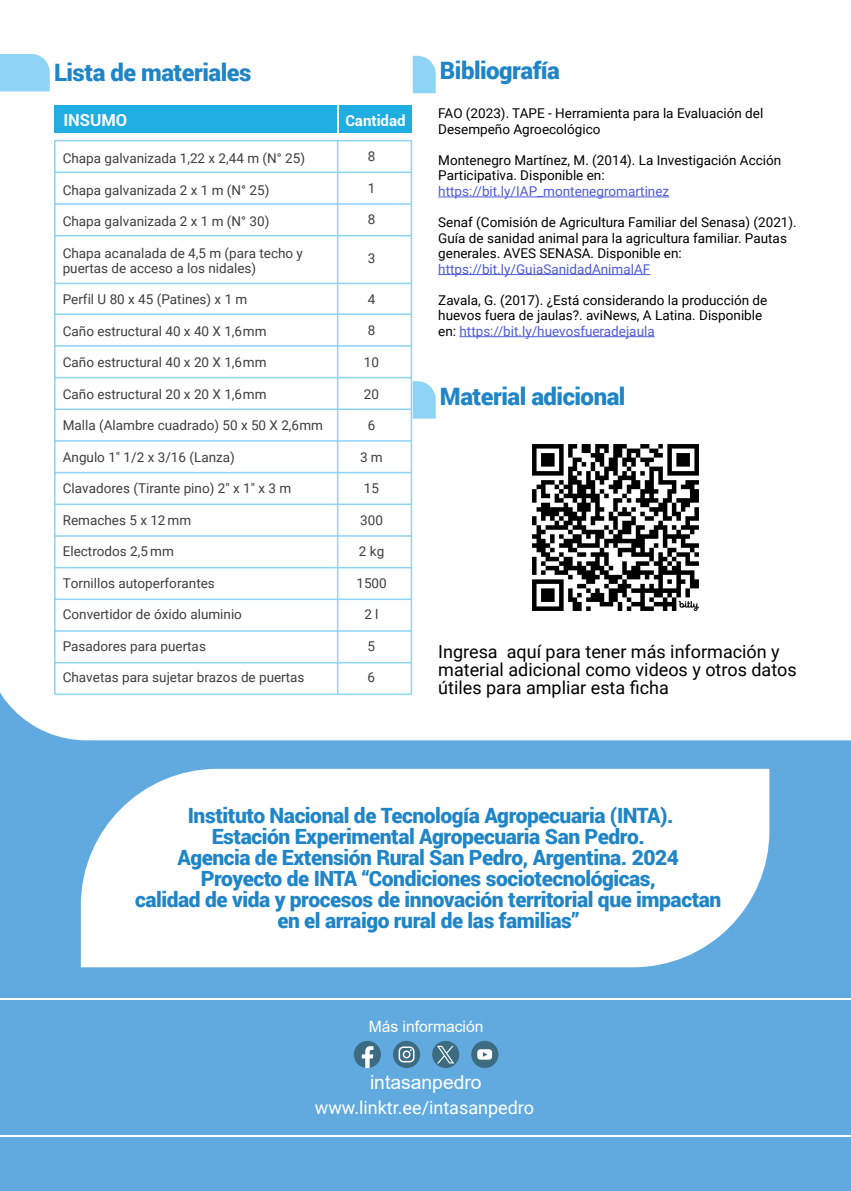
<style>
.page{position:relative;width:851px;height:1191px;background:#fff}
.page>*{position:absolute;margin:0;border:0;box-sizing:border-box;transform-origin:0 0}
.t1{font:900 24px "Roboto";letter-spacing:-.02em;color:#1f85c7}
.t2{font:900 21px "Roboto";letter-spacing:-.02em;color:#1f85c7}
.t3{font:19.35px "Arial";color:#fff}
.t4{font:18px/18px "Roboto";color:#000}
.t5{font:18px "Roboto";color:#fff}
.t6{font:700 16.5px "Roboto";color:#fff}
.t7{font:15.6px "Arial";color:#fff}
.t8{font:700 15px "Roboto";color:#fff}
.t9{font:13.5px/15px "Roboto";color:#3e3e3f}
.t10{font:13.5px/15.6px "Roboto";color:#000}
.t11{font:13.5px "Roboto";color:#4f5cd6}
.s1{color:#000}
</style>
<div class="page">
<hr style="left:438px;top:197px;width:231px;height:1px;background:#4f5cd6">
<hr style="left:438px;top:274px;width:212px;height:1px;background:#4f5cd6">
<hr style="left:459px;top:336px;width:195px;height:1px;background:#4f5cd6">
<div style="left:0;top:54px;width:50px;height:37px;background:#8dd4f5"></div>
<svg style="left:412px;top:56px;width:23px;height:37px"></svg>
<svg style="left:412px;top:381px;width:23px;height:38px"></svg>
<svg style="left:0;top:638px;width:850px;height:553px;fill:#61aae0"></svg>
<hr style="left:0;top:1135px;width:850px;height:2px;background:#fff">
<hr style="left:0;top:998px;width:850px;height:2px;background:#fff">
<div style="left:432px;top:1041px;width:27px;height:27px;background:#3d6b82;border-radius:50%"></div>
<div style="left:471px;top:1041px;width:27px;height:27px;background:#3d6b82;border-radius:50%"></div>
<svg style="left:477px;top:1049px;width:15px;height:10px"></svg>
<div style="left:393px;top:1041px;width:27px;height:27px;background:#3d6b82;border-radius:50%"></div>
<svg style="left:398px;top:1046px;width:16px;height:16px"></svg>
<svg style="left:354px;top:1041px;width:27px;height:27px"></svg>
<svg style="left:437px;top:1045px;width:17px;height:18px"></svg>
<img style="left:532px;top:444px;width:167px;height:167px">
<svg style="left:81px;top:769px;width:688px;height:198px"></svg>
<div style="left:54px;top:105px;width:282px;height:28px;background:#1fade2"></div>
<div style="left:339px;top:105px;width:72px;height:28px;background:#1fade2"></div>
<hr style="left:55px;top:140px;width:356px;height:1px;background:#8dd4f5">
<hr style="left:55px;top:172px;width:356px;height:1px;background:#8dd4f5">
<hr style="left:55px;top:567px;width:356px;height:1px;background:#8dd4f5">
<hr style="left:55px;top:203px;width:356px;height:2px;background:#8dd4f5">
<hr style="left:55px;top:235px;width:356px;height:1px;background:#8dd4f5">
<hr style="left:55px;top:283px;width:356px;height:1px;background:#8dd4f5">
<hr style="left:55px;top:313px;width:356px;height:2px;background:#8dd4f5">
<hr style="left:55px;top:345px;width:356px;height:2px;background:#8dd4f5">
<hr style="left:55px;top:377px;width:356px;height:1px;background:#8dd4f5">
<hr style="left:55px;top:408px;width:356px;height:2px;background:#8dd4f5">
<hr style="left:337px;top:141px;width:1px;height:553px;background:#8dd4f5">
<hr style="left:410px;top:141px;width:2px;height:553px;background:#8dd4f5">
<hr style="left:54px;top:141px;width:2px;height:553px;background:#8dd4f5">
<hr style="left:55px;top:440px;width:356px;height:2px;background:#8dd4f5">
<hr style="left:55px;top:472px;width:356px;height:1px;background:#8dd4f5">
<hr style="left:55px;top:598px;width:356px;height:2px;background:#8dd4f5">
<hr style="left:55px;top:630px;width:356px;height:2px;background:#8dd4f5">
<hr style="left:55px;top:662px;width:356px;height:1px;background:#8dd4f5">
<hr style="left:55px;top:693px;width:356px;height:2px;background:#8dd4f5">
<hr style="left:55px;top:535px;width:356px;height:2px;background:#8dd4f5">
<hr style="left:55px;top:503px;width:356px;height:2px;background:#8dd4f5">
<p class="t1" style="left:54px;top:56px;width:199px">Lista de materiales</p>
<p class="t6" style="left:63px;top:108px;width:65px">INSUMO</p>
<p class="t8" style="left:345px;top:110px;width:62px">Cantidad</p>
<p class="t9" style="left:63px;top:150px;width:244px">Chapa galvanizada 1,22 x 2,44 m (N° 25)</p>
<p class="t9" style="left:63px;top:182px;width:208px">Chapa galvanizada 2 x 1 m (N° 25)</p>
<p class="t9" style="left:63px;top:213px;width:208px">Chapa galvanizada 2 x 1 m (N° 30)</p>
<p class="t9" style="left:63px;top:245px;width:242px">Chapa acanalada de 4,5 m (para techo y puertas de acceso a los nidales)</p>
<p class="t9" style="left:63px;top:291px;width:186px">Perfil U 80 x 45 (Patines) x 1 m</p>
<p class="t9" style="left:63px;top:323px;width:205px">Caño estructural 40 x 40 X 1,6 mm</p>
<p class="t9" style="left:63px;top:354px;width:205px">Caño estructural 40 x 20 X 1,6 mm</p>
<p class="t9" style="left:63px;top:386px;width:205px">Caño estructural 20 x 20 X 1,6 mm</p>
<p class="t9" style="left:63px;top:417px;width:262px">Malla (Alambre cuadrado) 50 x 50 X 2,6 mm</p>
<p class="t9" style="left:63px;top:449px;width:174px">Angulo 1" 1/2 x 3/16 (Lanza)</p>
<p class="t9" style="left:63px;top:480px;width:230px">Clavadores (Tirante pino) 2" x 1" x 3 m</p>
<p class="t9" style="left:63px;top:512px;width:130px">Remaches 5 x 12 mm</p>
<p class="t9" style="left:63px;top:543px;width:113px">Electrodos 2,5 mm</p>
<p class="t9" style="left:63px;top:575px;width:154px">Tornillos autoperforantes</p>
<p class="t9" style="left:63px;top:606px;width:181px">Convertidor de óxido aluminio</p>
<p class="t9" style="left:63px;top:638px;width:145px">Pasadores para puertas</p>
<p class="t9" style="left:63px;top:669px;width:243px">Chavetas para sujetar brazos de puertas</p>
<p class="t9" style="left:367px;top:149px;width:9px">8</p>
<p class="t9" style="left:367px;top:180px;width:9px">1</p>
<p class="t9" style="left:367px;top:212px;width:9px">8</p>
<p class="t9" style="left:367px;top:251px;width:9px">3</p>
<p class="t9" style="left:367px;top:291px;width:9px">4</p>
<p class="t9" style="left:367px;top:323px;width:9px">8</p>
<p class="t9" style="left:364px;top:354px;width:17px">10</p>
<p class="t9" style="left:364px;top:386px;width:17px">20</p>
<p class="t9" style="left:367px;top:417px;width:9px">6</p>
<p class="t9" style="left:360px;top:449px;width:24px">3 m</p>
<p class="t9" style="left:364px;top:480px;width:17px">15</p>
<p class="t9" style="left:360px;top:512px;width:24px">300</p>
<p class="t9" style="left:359px;top:543px;width:27px">2 kg</p>
<p class="t9" style="left:356px;top:575px;width:32px">1500</p>
<p class="t9" style="left:364px;top:606px;width:16px">2 l</p>
<p class="t9" style="left:367px;top:638px;width:9px">5</p>
<p class="t9" style="left:367px;top:669px;width:9px">6</p>
<p class="t1" style="left:440px;top:54px;width:121px">Bibliografía</p>
<p class="t10" style="left:438px;top:105px;width:326px">FAO (2023). TAPE - Herramienta para la Evaluación del</p>
<p class="t10" style="left:438px;top:121px;width:164px">Desempeño Agroecológico</p>
<p class="t10" style="left:438px;top:152px;width:344px">Montenegro Martínez, M. (2014). La Investigación Acción<br>Participativa. Disponible en:</p>
<p class="t11" style="left:438px;top:182px;width:232px">https://bit.ly/IAP_montenegromartinez</p>
<p class="t10" style="left:438px;top:214px;width:360px">Senaf (Comisión de Agricultura Familiar del Senasa) (2021).<br>Guía de sanidad animal para la agricultura familiar. Pautas generales. AVES SENASA. Disponible en:</p>
<p class="t11" style="left:438px;top:259px;width:213px">https://bit.ly/GuiaSanidadAnimalAF</p>
<p class="t10" style="left:438px;top:291px;width:330px">Zavala, G. (2017). ¿Está considerando la producción de huevos fuera de jaulas?. aviNews, A Latina. Disponible</p>
<p class="t11" style="left:438px;top:321px;width:218px"><span class="s1">en:</span> https://bit.ly/huevosfueradejaula</p>
<p class="t1" style="left:440px;top:379px;width:187px">Material adicional</p>
<p class="t4" style="left:438px;top:641px;width:360px">Ingresa aquí para tener más información y material adicional como videos y otros datos útiles para ampliar esta ficha</p>
<p class="t2" style="left:188px;top:801px;width:487px">Instituto Nacional de Tecnología Agropecuaria (INTA).</p>
<p class="t2" style="left:212px;top:822px;width:434px">Estación Experimental Agropecuaria San Pedro.</p>
<p class="t2" style="left:177px;top:843px;width:503px">Agencia de Extensión Rural San Pedro, Argentina. 2024</p>
<p class="t2" style="left:201px;top:864px;width:456px">Proyecto de INTA “Condiciones sociotecnológicas,</p>
<p class="t2" style="left:135px;top:885px;width:587px">calidad de vida y procesos de innovación territorial que impactan</p>
<p class="t2" style="left:277px;top:906px;width:303px">en el arraigo rural de las familias”</p>
<p class="t7" style="left:368px;top:1015px;width:116px">Más información</p>
<h3 class="t3" style="left:370px;top:1069px;width:113px">intasanpedro</h3>
<p class="t5" style="left:315px;top:1095px;width:221px">www.linktr.ee/intasanpedro</p>
</div>
